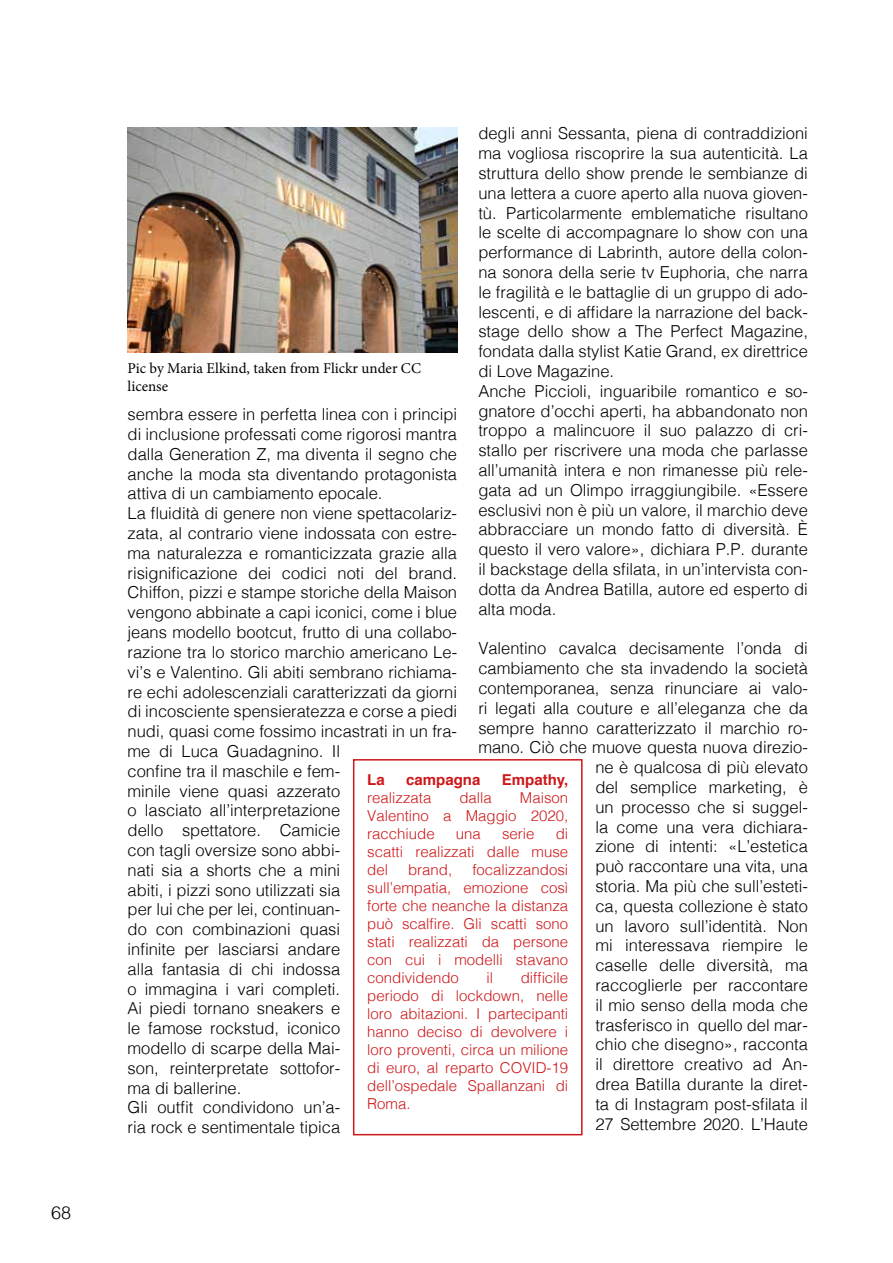
<style>
.page{position:relative;width:893px;height:1263px;background:#fff}
.page>*{position:absolute;margin:0;border:0;box-sizing:border-box;transform-origin:0 0}
.t1{font:300 18px "Helvetica";color:#000}
.t2{font:300 16.5px/19.8px "Helvetica";color:#000}
.t3{font:300 15px/18px "Helvetica";color:#cd1719;text-align:justify}
.t4{font:15px/18px "Minion Pro";color:#000}
.t5{font:700 15px "Helvetica";color:#cd1719}
</style>
<div class="page">
<img style="left:128px;top:128px;width:329px;height:225px">
<div style="left:353px;top:759px;width:230px;height:376px;border:2px solid #cd1719"></div>
<p class="t1" style="left:51px;top:1197px;width:22px">68</p>
<p class="t2" style="left:478px;top:122px;width:331px">degli anni Sessanta, piena di contraddizioni ma vogliosa riscoprire la sua autenticità. La struttura dello show prende le sembianze di una lettera a cuore aperto alla nuova gioven&shy;tù. Particolarmente emblematiche risultano le scelte di accompagnare lo show con una performance di Labrinth, autore della colon&shy;na sonora della serie tv Euphoria, che narra le fragilità e le battaglie di un gruppo di ado&shy;lescenti, e di affidare la narrazione del back&shy;stage dello show a The Perfect Magazine, fondata dalla stylist Katie Grand, ex direttrice di Love Magazine.<br>Anche Piccioli, inguaribile romantico e so&shy;gnatore d’occhi aperti, ha abbandonato non troppo a malincuore il suo palazzo di cri&shy;stallo per riscrivere una moda che parlasse all’umanità intera e non rimanesse più rele&shy;gata ad un Olimpo irraggiungibile. «Essere esclusivi non è più un valore, il marchio deve abbracciare un mondo fatto di diversità. È questo il vero valore», dichiara P.P. durante il backstage della sfilata, in un’intervista con&shy;dotta da Andrea Batilla, autore ed esperto di alta moda.</p>
<p class="t2" style="left:478px;top:637px;width:331px;text-align:right">Valentino cavalca decisamente l’onda di cambiamento che sta invadendo la società contemporanea, senza rinunciare ai valo&shy;ri legati alla couture e all’eleganza che da sempre hanno caratterizzato il marchio ro&shy;mano. Ciò che muove questa nuova direzio&shy;ne è qualcosa di più elevato<br>del semplice marketing, è<br>un processo che si suggel-<br>la come una vera dichiara-<br>zione di intenti: «L’estetica<br>può raccontare una vita, una<br>storia. Ma più che sull’esteti-<br>ca, questa collezione è stato<br>un lavoro sull’identità. Non<br>mi interessava riempire le<br>caselle delle diversità, ma<br>raccoglierle per raccontare<br>il mio senso della moda che<br>trasferisco in quello del mar-<br>chio che disegno», racconta<br>il direttore creativo ad An-<br>drea Batilla durante la diret-<br>ta di Instagram post-sfilata il<br>27 Settembre 2020. L’Haute</p>
<p class="t4" style="left:128px;top:359px;width:295px">Pic by Maria Elkind, taken from Flickr under CC license</p>
<p class="t2" style="left:128px;top:403px;width:331px">sembra essere in perfetta linea con i principi di inclusione professati come rigorosi mantra dalla Generation Z, ma diventa il segno che anche la moda sta diventando protagonista attiva di un cambiamento epocale.<br>La fluidità di genere non viene spettacolariz&shy;zata, al contrario viene indossata con estre&shy;ma naturalezza e romanticizzata grazie alla risignificazione dei codici noti del brand.<br>Chiffon, pizzi e stampe storiche della Maison vengono abbinate a capi iconici, come i blue jeans modello bootcut, frutto di una collabo&shy;razione tra lo storico marchio americano Le&shy;vi’s e Valentino. Gli abiti sembrano richiama&shy;re echi adolescenziali caratterizzati da giorni di incosciente spensieratezza e corse a piedi nudi, quasi come fossimo incastrati in un fra&shy;me di Luca Guadagnino. Il<br>confine tra il maschile e fem-<br>minile viene quasi azzerato<br>o lasciato all’interpretazione<br>dello spettatore. Camicie<br>con tagli oversize sono abbi-<br>nati sia a shorts che a mini<br>abiti, i pizzi sono utilizzati sia<br>per lui che per lei, continuan-<br>do con combinazioni quasi<br>infinite per lasciarsi andare<br>alla fantasia di chi indossa<br>o immagina i vari completi.<br>Ai piedi tornano sneakers e<br>le famose rockstud, iconico<br>modello di scarpe della Mai-<br>son, reinterpretate sottofor-<br>ma di ballerine.<br>Gli outfit condividono un’a-<br>ria rock e sentimentale tipica</p>
<p class="t5" style="left:367px;top:767px;width:19px">La</p>
<p class="t5" style="left:406px;top:767px;width:76px">campagna</p>
<p class="t5" style="left:502px;top:767px;width:68px">Empathy,</p>
<p class="t3" style="left:367px;top:787px;width:66px">realizzata</p>
<p class="t3" style="left:459px;top:787px;width:34px">dalla</p>
<p class="t3" style="left:367px;top:787px;width:203px;text-indent:153px">Maison Valentino a Maggio 2020, racchiude</p>
<p class="t3" style="left:367px;top:823px;width:203px;text-indent:189px">di scatti realizzati dalle muse del</p>
<p class="t3" style="left:456px;top:823px;width:27px">una</p>
<p class="t3" style="left:502px;top:823px;width:34px">serie</p>
<p class="t3" style="left:367px;top:859px;width:203px;text-indent:105px">focalizzandosi sull’empatia, emozione così forte che neanche la distanza può scalfire. Gli scatti sono stati realizzati da persone con cui i modelli stavano condividendo</p>
<p class="t3" style="left:408px;top:859px;width:46px">brand,</p>
<p class="t3" style="left:367px;top:967px;width:203px;text-indent:154px">difficile periodo di lockdown, nelle loro abitazioni. I partecipanti hanno deciso di devolvere i loro proventi, circa un milione di euro, al reparto COVID-19 dell’ospedale Spallanzani di Roma.</p>
<p class="t3" style="left:486px;top:967px;width:8px">il</p>
</div>
